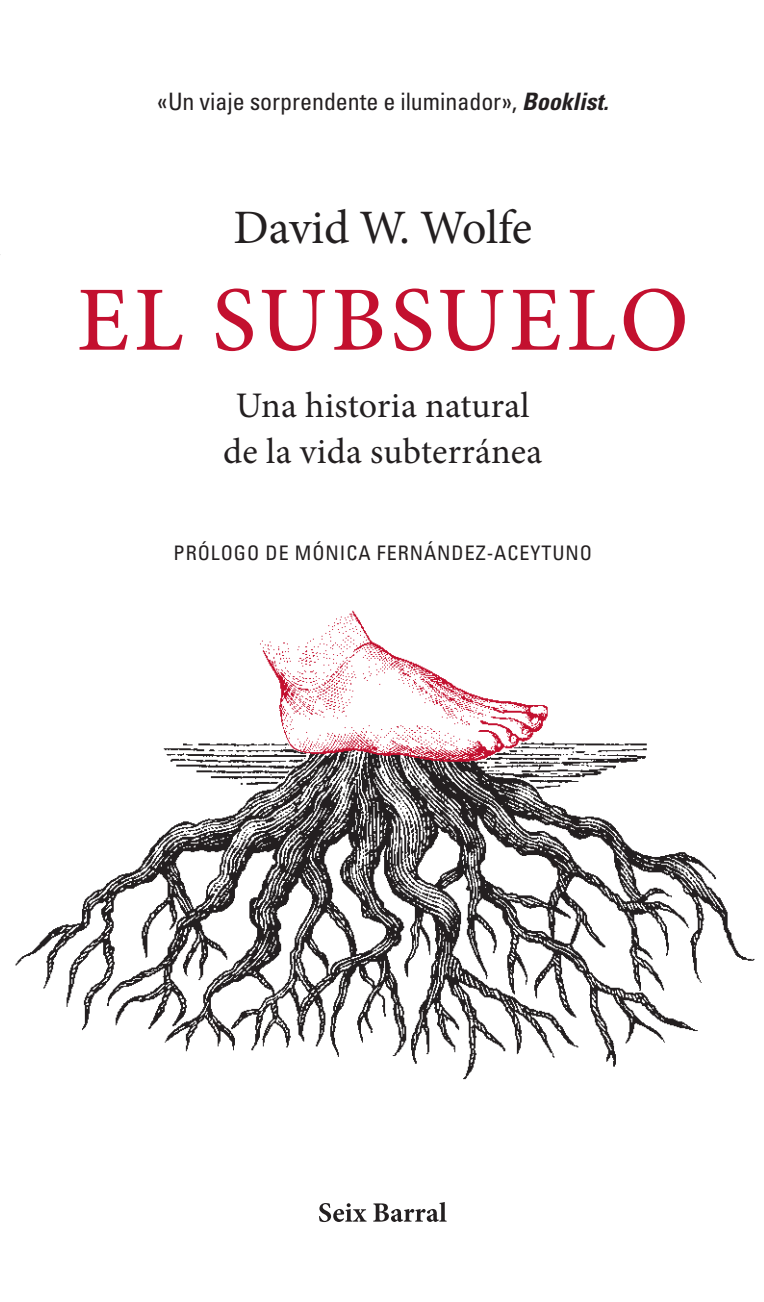
<style>
.page{position:relative;width:764px;height:1302px;background:#fff}
.page>*{position:absolute;margin:0;border:0;box-sizing:border-box;transform-origin:0 0}
.t1{font:500 92px "Minion Pro";letter-spacing:.05em;color:#c3102f}
.t2{font:48px "Minion Pro";letter-spacing:-.005em;color:#231f20}
.t3{font:36px/46px "Minion Pro";letter-spacing:.005em;color:#231f20;text-align:center}
.t4{font:condensed 24px "Univers";color:#231f20}
.t5{font:condensed 20px "Univers";letter-spacing:.05em;color:#231f20}
.s1{font-weight:700;font-style:italic}
</style>
<div class="page">
<svg style="left:319px;top:1202px;width:128px;height:19px"></svg>
<img style="left:15px;top:610px;width:740px;height:469px">
<p class="t4" style="left:157px;top:86px;width:453px">«Un viaje sorprendente e iluminador», <span class="s1">Booklist.</span></p>
<h2 class="t2" style="left:233px;top:195px;width:300px">David W. Wolfe</h2>
<h1 class="t1" style="left:77px;top:258px;width:613px">EL SUBSUELO</h1>
<h3 class="t3" style="left:223px;top:383px;width:321px">Una historia natural de la vida subterránea</h3>
<p class="t5" style="left:174px;top:540px;width:420px">PRÓLOGO DE MÓNICA FERNÁNDEZ-ACEYTUNO</p>
</div>
